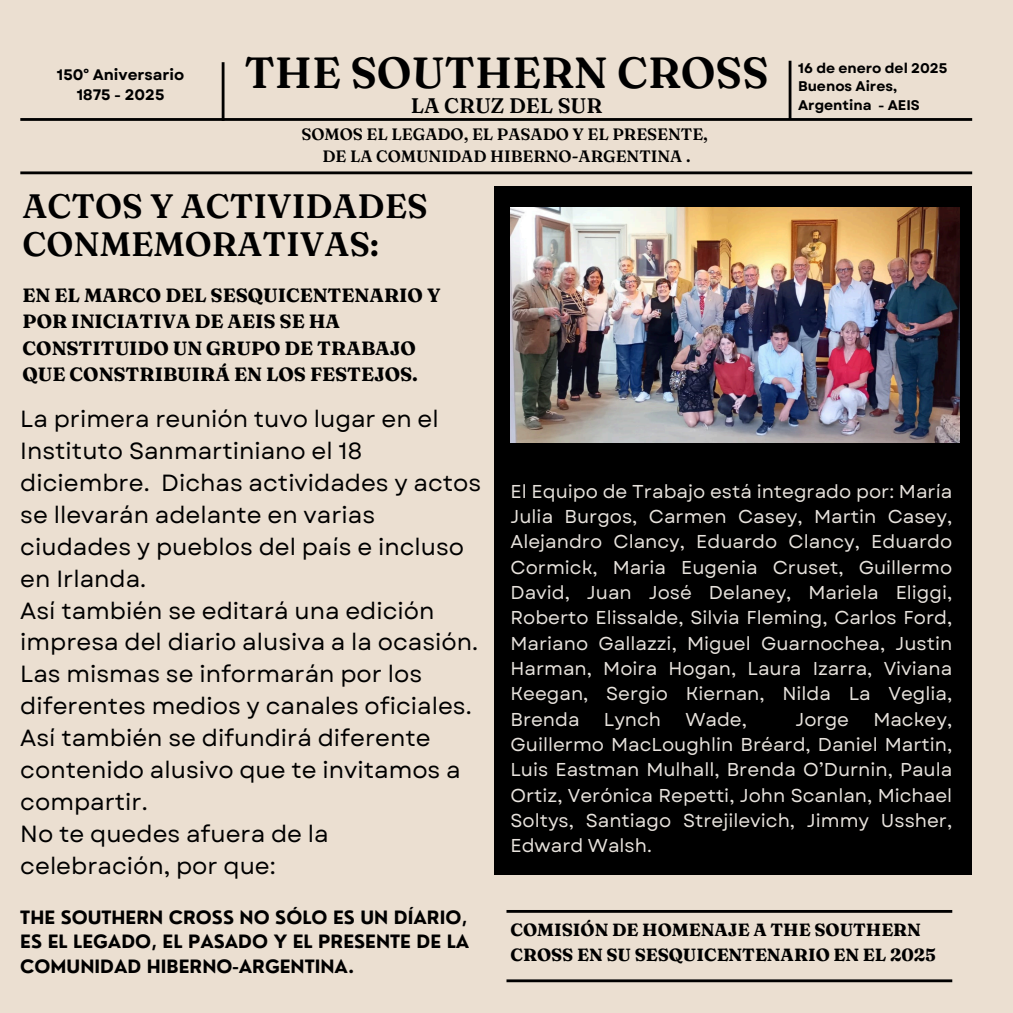
<style>
.page{position:relative;width:1013px;height:1013px;background:#fff}
.page>*{position:absolute;margin:0;border:0;box-sizing:border-box;transform-origin:0 0}
.t1{font:600 43.5px "Fraunces 9 pt";color:#000}
.t2{font:600 33.75px/37.5px "Fraunces 9 pt";color:#000}
.t3{font:23.38px/31.9px "Garet";color:#000}
.t4{font:600 21px "Fraunces 9 pt";color:#000}
.t5{font:700 19.12px/26.2px "Fraunces 9 pt";color:#000}
.t6{font:18.62px/25.2px "Garet";color:#e8e3dd;text-align:justify}
.t7{font:700 17.88px/24.4px "Nourd";color:#000}
.t8{font:700 17.62px/24.5px "Fraunces 9 pt";color:#000}
.t9{font:600 16.38px "Fraunces 9 pt";color:#000}
.t10{font:700 15.25px "Garet";color:#000}
.t11{font:700 14px/18.8px "Garet";color:#000}
</style>
<div class="page">
<div style="left:0;top:0;width:1012px;height:1012px;background:#ebdfd1"></div>
<hr style="left:20px;top:118px;width:952px;height:3px;background:#000">
<hr style="left:222px;top:62px;width:2px;height:59px;background:#000">
<hr style="left:788px;top:61px;width:3px;height:58px;background:#000">
<div style="left:494px;top:186px;width:478px;height:689px;background:#000"></div>
<hr style="left:506px;top:910px;width:446px;height:2px;background:#000">
<hr style="left:506px;top:979px;width:446px;height:3px;background:#000">
<hr style="left:20px;top:171px;width:952px;height:3px;background:#000">
<img style="left:510px;top:208px;width:449px;height:234px">
<p class="t10" style="left:57px;top:63px;width:129px">150° Aniversario</p>
<p class="t10" style="left:77px;top:84px;width:89px">1875 - 2025</p>
<h1 class="t1" style="left:244px;top:45px;width:526px">THE SOUTHERN CROSS</h1>
<p class="t9" style="left:301px;top:124px;width:408px">SOMOS EL LEGADO, EL PASADO Y EL PRESENTE,</p>
<p class="t9" style="left:322px;top:146px;width:369px">DE LA COMUNIDAD HIBERNO-ARGENTINA .</p>
<p class="t4" style="left:411px;top:92px;width:193px">LA CRUZ DEL SUR</p>
<p class="t2" style="left:23px;top:187px;width:406px">ACTOS Y ACTIVIDADES<br>CONMEMORATIVAS:</p>
<h4 class="t5" style="left:23px;top:282px;width:419px">EN EL MARCO DEL SESQUICENTENARIO Y<br>POR INICIATIVA DE AEIS SE HA<br>CONSTITUIDO UN GRUPO DE TRABAJO<br>QUE CONSTRIBUIRÁ EN LOS FESTEJOS.</h4>
<p class="t11" style="left:798px;top:58px;width:151px">16 de enero del 2025<br>Buenos Aires,<br>Argentina - AEIS</p>
<p class="t3" style="left:20px;top:403px;width:462px">La primera reunión tuvo lugar en el<br>Instituto Sanmartiniano el 18 diciembre. Dichas actividades y actos se llevarán adelante en varias ciudades y pueblos del país e incluso en Irlanda.<br>Así también se editará una edición impresa del diario alusiva a la ocasión.<br>Las mismas se informarán por los diferentes medios y canales oficiales.<br>Así también se difundirá diferente contenido alusivo que te invitamos a compartir.<br>No te quedes afuera de la celebración, por que:</p>
<h2 class="t7" style="left:20px;top:905px;width:450px">THE SOUTHERN CROSS NO SÓLO ES UN DÍARIO,<br>ES EL LEGADO, EL PASADO Y EL PRESENTE DE LA<br>COMUNIDAD HIBERNO-ARGENTINA.</h2>
<h4 class="t6" style="left:510px;top:478px;width:443px">El Equipo de Trabajo está integrado por: María Julia Burgos, Carmen Casey, Martin Casey, Alejandro Clancy, Eduardo Clancy, Eduardo Cormick, Maria Eugenia Cruset, Guillermo David, Juan José Delaney, Mariela Eliggi, Roberto Elissalde, Silvia Fleming, Carlos Ford, Mariano Gallazzi, Miguel Guarnochea, Justin Harman, Moira Hogan, Laura Izarra, Viviana Keegan, Sergio Kiernan, Nilda La Veglia, Brenda</h4>
<h4 class="t6" style="left:510px;top:706px;width:443px;text-indent:363px">Mackey, Guillermo MacLoughlin Bréard, Daniel Martin, Luis Eastman Mulhall, Brenda O’Durnin, Paula Ortiz, Verónica Repetti, John Scanlan, Michael Soltys, Santiago Strejilevich, Jimmy Ussher, Edward Walsh.</h4>
<h4 class="t6" style="left:604px;top:706px;width:59px">Lynch</h4>
<h4 class="t6" style="left:685px;top:706px;width:63px">Wade,</h4>
<h4 class="t6" style="left:795px;top:706px;width:55px">Jorge</h4>
<p class="t8" style="left:510px;top:917px;width:427px">COMISIÓN DE HOMENAJE A THE SOUTHERN<br>CROSS EN SU SESQUICENTENARIO EN EL 2025</p>
</div>
